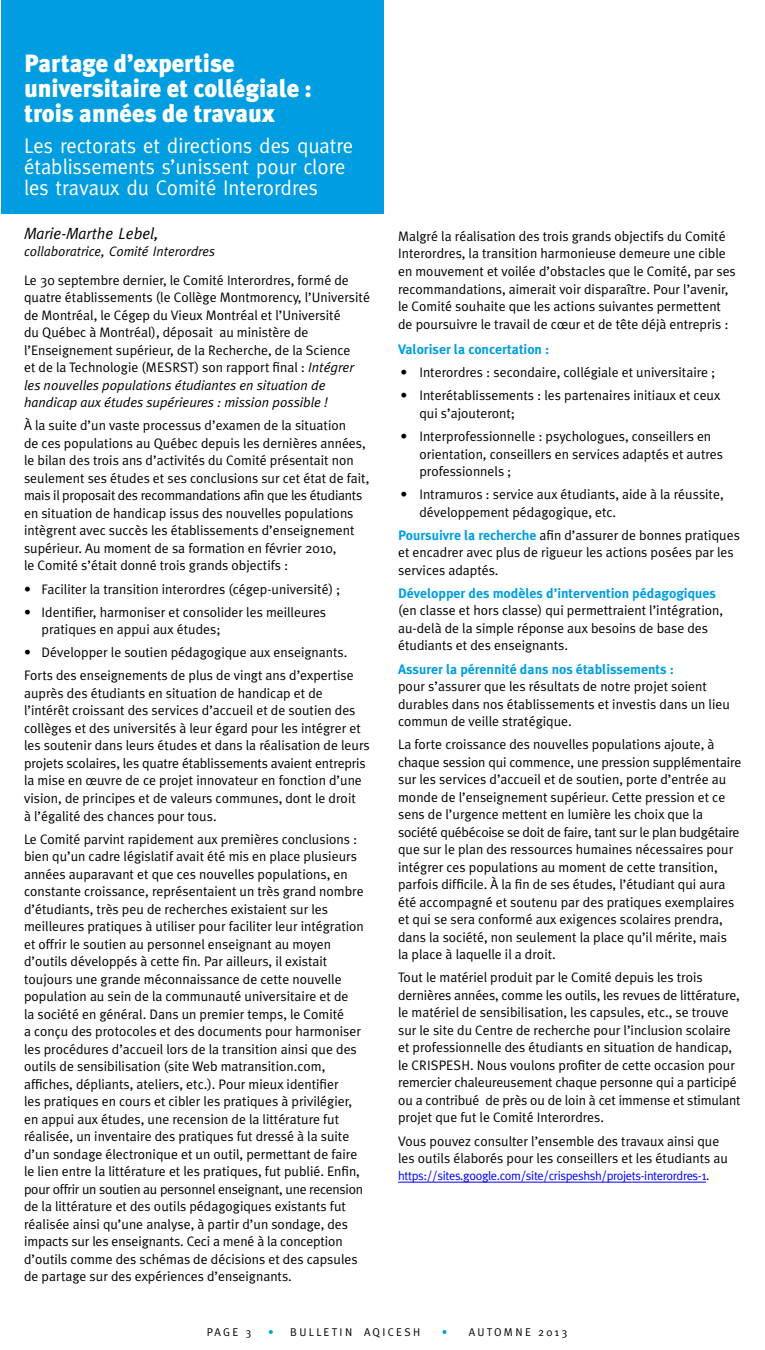
<style>
.page{position:relative;width:765px;height:1350px;background:#fff}
.page>*{position:absolute;margin:0;border:0;box-sizing:border-box;transform-origin:0 0}
.t1{font:900 25px/25px "Meta Plus";color:#fff}
.t2{font:21.25px/21.2px "Meta";color:#fff}
.t3{font:italic 16.25px "Meta";color:#000}
.t4{font:13.75px/17.5px "Meta Plus Normal";color:#000}
.t5{font:700 13.75px "Meta Plus";color:#009ee0}
.t6{font:italic 13.75px "Meta";color:#000}
.t7{font:12.5px "Meta Plus Normal";letter-spacing:-.03em;color:#00f}
.t8{font:11.25px "Meta Plus Normal";letter-spacing:.205em;color:#000}
.s1{font-style:italic}
.s2{font-family:"Meta Plus";font-weight:700;color:#009ee0}
.s3{color:#000}
.s4{color:#009ee0}
</style>
<div class="page">
<div style="left:2px;top:0;width:382px;height:214px;background:#009ee0"></div>
<hr style="left:398px;top:1182px;width:308px;height:1px;background:#00f">
<h1 class="t1" style="left:24px;top:50px;width:289px">Partage d’expertise universitaire et collégiale : trois années de travaux</h1>
<h2 class="t2" style="left:24px;top:135px;width:331px">Les rectorats et directions des quatre établissements s’unissent pour clore les travaux du Comité Interordres</h2>
<p class="t3" style="left:24px;top:223px;width:136px">Marie-Marthe Lebel,</p>
<p class="t6" style="left:24px;top:243px;width:193px">collaboratrice, Comité Interordres</p>
<p class="t4" style="left:24px;top:271px;width:347px">Le 30 septembre dernier, le Comité Interordres, formé de quatre établissements (le Collège Montmorency, l’Université de Montréal, le Cégep du Vieux Montréal et l’Université<br>du Québec à Montréal), déposait au ministère de l’Enseignement supérieur, de la Recherche, de la Science<br>et de la Technologie (MESRST) son rapport final : <span class="s1">Intégrer les nouvelles populations étudiantes en situation de handicap aux études supérieures : mission possible !</span></p>
<p class="t4" style="left:24px;top:417px;width:347px">À la suite d’un vaste processus d’examen de la situation<br>de ces populations au Québec depuis les dernières années, le bilan des trois ans d’activités du Comité présentait non seulement ses études et ses conclusions sur cet état de fait, mais il proposait des recommandations afin que les étudiants en situation de handicap issus des nouvelles populations intègrent avec succès les établissements d’enseignement supérieur. Au moment de sa formation en février 2010,<br>le Comité s’était donné trois grands objectifs :</p>
<p class="t4" style="left:24px;top:580px;width:318px">• Faciliter la transition interordres (cégep-université) ;</p>
<p class="t4" style="left:42px;top:603px;width:286px;text-indent:-18px">• Identifier, harmoniser et consolider les meilleures pratiques en appui aux études;</p>
<p class="t4" style="left:24px;top:641px;width:331px;line-height:23.1px">• Développer le soutien pédagogique aux enseignants.<br>Forts des enseignements de plus de vingt ans d’expertise</p>
<p class="t4" style="left:24px;top:684px;width:347px">auprès des étudiants en situation de handicap et de l’intérêt croissant des services d’accueil et de soutien des collèges et des universités à leur égard pour les intégrer et les soutenir dans leurs études et dans la réalisation de leurs projets scolaires, les quatre établissements avaient entrepris la mise en œuvre de ce projet innovateur en fonction d’une vision, de principes et de valeurs communes, dont le droit<br>à l’égalité des chances pour tous.</p>
<p class="t4" style="left:24px;top:830px;width:341px">Le Comité parvint rapidement aux premières conclusions : bien qu’un cadre législatif avait été mis en place plusieurs années auparavant et que ces nouvelles populations, en constante croissance, représentaient un très grand nombre d’étudiants, très peu de recherches existaient sur les meilleures pratiques à utiliser pour faciliter leur intégration et offrir le soutien au personnel enseignant au moyen d’outils développés à cette fin. Par ailleurs, il existait toujours une grande méconnaissance de cette nouvelle population au sein de la communauté universitaire et de<br>la société en général. Dans un premier temps, le Comité<br>a conçu des protocoles et des documents pour harmoniser les procédures d’accueil lors de la transition ainsi que des outils de sensibilisation (site Web matransition.com, affiches, dépliants, ateliers, etc.). Pour mieux identifier<br>les pratiques en cours et cibler les pratiques à privilégier, en appui aux études, une recension de la littérature fut réalisée, un inventaire des pratiques fut dressé à la suite d’un sondage électronique et un outil, permettant de faire le lien entre la littérature et les pratiques, fut publié. Enfin, pour offrir un soutien au personnel enseignant, une recension de la littérature et des outils pédagogiques existants fut réalisée ainsi qu’une analyse, à partir d’un sondage, des impacts sur les enseignants. Ceci a mené à la conception d’outils comme des schémas de décisions et des capsules de partage sur des expériences d’enseignants.</p>
<p class="t4" style="left:398px;top:227px;width:339px">Malgré la réalisation des trois grands objectifs du Comité Interordres, la transition harmonieuse demeure une cible en mouvement et voilée d’obstacles que le Comité, par ses recommandations, aimerait voir disparaître. Pour l’avenir, le Comité souhaite que les actions suivantes permettent de poursuivre le travail de cœur et de tête déjà entrepris :</p>
<p class="t5" style="left:398px;top:341px;width:153px">Valoriser la concertation :</p>
<p class="t4" style="left:401px;top:364px;width:316px">• Interordres : secondaire, collégiale et universitaire ;</p>
<p class="t4" style="left:419px;top:387px;width:302px;text-indent:-19px">• Interétablissements : les partenaires initiaux et ceux qui s’ajouteront;</p>
<p class="t4" style="left:419px;top:427px;width:305px;text-indent:-19px">• Interprofessionnelle : psychologues, conseillers en orientation, conseillers en services adaptés et autres professionnels ;</p>
<p class="t4" style="left:419px;top:485px;width:306px;text-indent:-19px">• Intramuros : service aux étudiants, aide à la réussite, développement pédagogique, etc.</p>
<p class="t4" style="left:398px;top:526px;width:343px"><span class="s2">Poursuivre la recherche</span> afin d’assurer de bonnes pratiques et encadrer avec plus de rigueur les actions posées par les services adaptés.</p>
<p class="t5" style="left:398px;top:585px;width:319px">Développer des modèles d’intervention pédagogiques</p>
<p class="t4" style="left:398px;top:602px;width:327px">(en classe et hors classe) qui permettraient l’intégration, au-delà de la simple réponse aux besoins de base des étudiants et des enseignants.</p>
<p class="t5" style="left:398px;top:661px;width:277px">Assurer la pérennité dans nos établissements :</p>
<p class="t4" style="left:398px;top:677px;width:333px">pour s’assurer que les résultats de notre projet soient durables dans nos établissements et investis dans un lieu commun de veille stratégique.</p>
<p class="t4" style="left:398px;top:736px;width:345px">La forte croissance des nouvelles populations ajoute, à chaque session qui commence, une pression supplémentaire sur les services d’accueil et de soutien, porte d’entrée au monde de l’enseignement supérieur. Cette pression et ce sens de l’urgence mettent en lumière les choix que la société québécoise se doit de faire, tant sur le plan budgétaire que sur le plan des ressources humaines nécessaires pour intégrer ces populations au moment de cette transition, parfois difficile. À la fin de ses études, l’étudiant qui aura été accompagné et soutenu par des pratiques exemplaires et qui se sera conformé aux exigences scolaires prendra, dans la société, non seulement la place qu’il mérite, mais<br>la place à laquelle il a droit.</p>
<p class="t4" style="left:398px;top:969px;width:344px">Tout le matériel produit par le Comité depuis les trois dernières années, comme les outils, les revues de littérature, le matériel de sensibilisation, les capsules, etc., se trouve sur le site du Centre de recherche pour l’inclusion scolaire et professionnelle des étudiants en situation de handicap, le CRISPESH. Nous voulons profiter de cette occasion pour remercier chaleureusement chaque personne qui a participé ou a contribué de près ou de loin à cet immense et stimulant projet que fut le Comité Interordres.</p>
<p class="t4" style="left:398px;top:1132px;width:331px">Vous pouvez consulter l’ensemble des travaux ainsi que les outils élaborés pour les conseillers et les étudiants au</p>
<p class="t7" style="left:398px;top:1169px;width:313px">https://sites.google.com/site/crispeshsh/projets-interordres-1<span class="s3">.</span></p>
<p class="t8" style="left:207px;top:1326px;width:46px">PAGE 3</p>
<p class="t8" style="left:268px;top:1326px;width:154px"><span class="s4">•</span> BULLETIN AQICESH</p>
<p class="t8" style="left:442px;top:1326px;width:127px"><span class="s4">•</span> AUTOMNE 2013</p>
</div>
